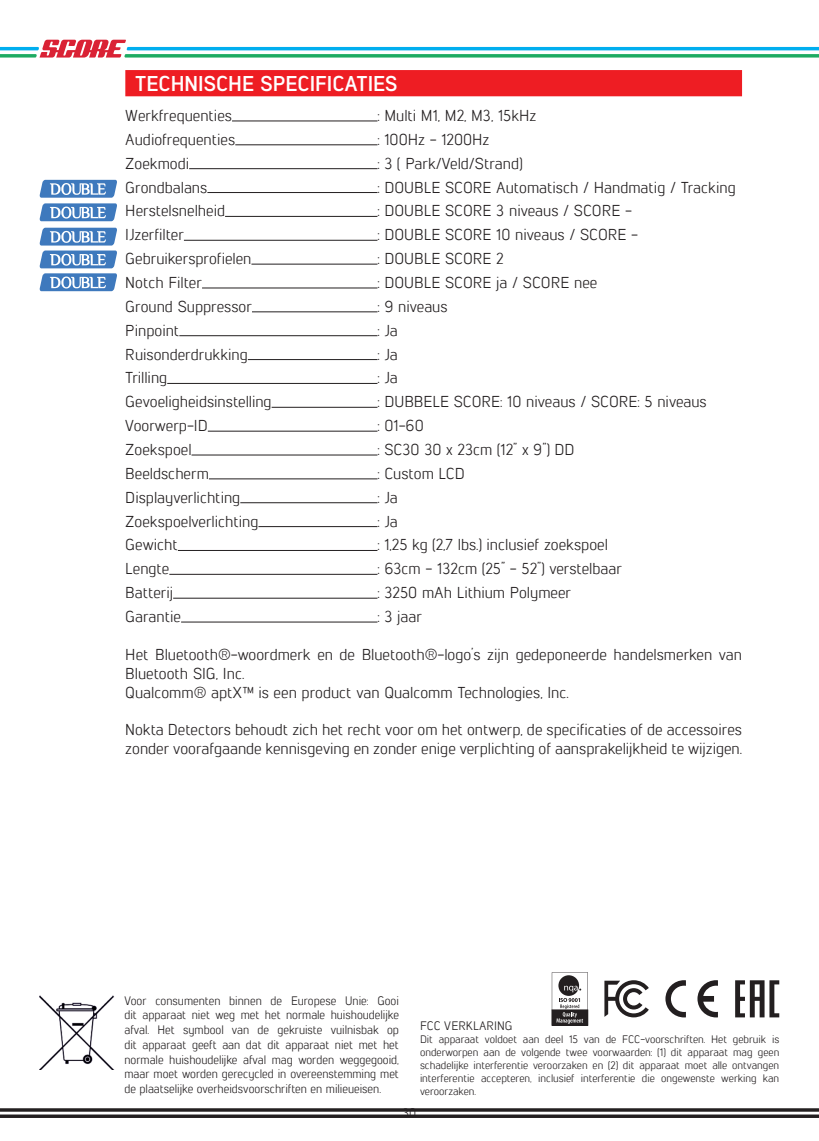
<style>
.page{position:relative;width:819px;height:1141px;background:#fff}
.page>*{position:absolute;margin:0;border:0;box-sizing:border-box;transform-origin:0 0}
.t1{font:700 21.35px "Lintel";color:#fff}
.t2{font:15.75px/18.9px "Lintel";color:#231f20}
.t3{font:12.25px/14.7px "Lintel";color:#231f20;text-align:justify;scale:.96 1}
.t4{font:12.25px "Lintel";color:#231f20}
.t5{font:10.85px/13px "Lintel";color:#231f20;text-align:justify}
</style>
<div class="page">
<svg style="left:0;top:1108px;width:819px;height:10px"></svg>
<svg style="left:0;top:40px;width:819px;height:18px"></svg>
<div style="left:125px;top:70px;width:617px;height:26px;background:#ee1d23"></div>
<hr style="left:232px;top:121px;width:145px;height:1px;background:#231f20">
<hr style="left:235px;top:145px;width:142px;height:1px;background:#231f20">
<hr style="left:189px;top:168px;width:188px;height:1px;background:#231f20">
<hr style="left:207px;top:192px;width:170px;height:1px;background:#231f20">
<hr style="left:225px;top:216px;width:152px;height:1px;background:#231f20">
<hr style="left:184px;top:240px;width:193px;height:1px;background:#231f20">
<hr style="left:251px;top:264px;width:126px;height:1px;background:#231f20">
<hr style="left:202px;top:288px;width:175px;height:1px;background:#231f20">
<hr style="left:252px;top:312px;width:125px;height:1px;background:#231f20">
<hr style="left:179px;top:335px;width:198px;height:1px;background:#231f20">
<hr style="left:248px;top:359px;width:129px;height:1px;background:#231f20">
<hr style="left:167px;top:383px;width:210px;height:1px;background:#231f20">
<hr style="left:271px;top:407px;width:106px;height:1px;background:#231f20">
<hr style="left:208px;top:431px;width:169px;height:1px;background:#231f20">
<hr style="left:191px;top:455px;width:186px;height:1px;background:#231f20">
<hr style="left:209px;top:479px;width:168px;height:1px;background:#231f20">
<hr style="left:240px;top:502px;width:137px;height:1px;background:#231f20">
<hr style="left:258px;top:526px;width:119px;height:1px;background:#231f20">
<hr style="left:178px;top:550px;width:199px;height:1px;background:#231f20">
<hr style="left:169px;top:574px;width:208px;height:1px;background:#231f20">
<hr style="left:173px;top:598px;width:204px;height:1px;background:#231f20">
<hr style="left:181px;top:622px;width:196px;height:1px;background:#231f20">
<svg style="left:39px;top:180px;width:78px;height:41px"></svg>
<svg style="left:39px;top:228px;width:78px;height:63px"></svg>
<div style="left:551px;top:1010px;width:37px;height:16px;border:1px solid #231f20"></div>
<svg style="left:551px;top:972px;width:37px;height:52px"></svg>
<svg style="left:665px;top:980px;width:21px;height:37px"></svg>
<svg style="left:697px;top:980px;width:21px;height:37px"></svg>
<svg style="left:604px;top:980px;width:44px;height:37px"></svg>
<svg style="left:735px;top:980px;width:44px;height:37px"></svg>
<img style="left:40px;top:996px;width:74px;height:74px">
<h1 class="t1" style="left:135px;top:68px;width:264px">TECHNISCHE SPECIFICATIES</h1>
<p class="t2" style="left:125px;top:105px;width:108px">Werkfrequenties</p>
<p class="t2" style="left:377px;top:105px;width:160px">: Multi M1, M2, M3, 15kHz</p>
<p class="t2" style="left:125px;top:129px;width:111px">Audiofrequenties</p>
<p class="t2" style="left:377px;top:129px;width:113px">: 100Hz - 1200Hz</p>
<p class="t2" style="left:125px;top:153px;width:65px">Zoekmodi</p>
<p class="t2" style="left:377px;top:153px;width:146px">: 3 ( Park/Veld/Strand)</p>
<p class="t2" style="left:125px;top:177px;width:84px">Grondbalans</p>
<p class="t2" style="left:377px;top:177px;width:359px">: DOUBLE SCORE Automatisch / Handmatig / Tracking</p>
<p class="t2" style="left:125px;top:201px;width:101px">Herstelsnelheid</p>
<p class="t2" style="left:377px;top:201px;width:256px">: DOUBLE SCORE 3 niveaus / SCORE -</p>
<p class="t2" style="left:125px;top:225px;width:60px">IJzerfilter</p>
<p class="t2" style="left:377px;top:225px;width:262px">: DOUBLE SCORE 10 niveaus / SCORE -</p>
<p class="t2" style="left:125px;top:249px;width:128px">Gebruikersprofielen</p>
<p class="t2" style="left:377px;top:249px;width:128px">: DOUBLE SCORE 2</p>
<p class="t2" style="left:125px;top:272px;width:78px">Notch Filter</p>
<p class="t2" style="left:377px;top:272px;width:221px">: DOUBLE SCORE ja / SCORE nee</p>
<p class="t2" style="left:125px;top:296px;width:128px">Ground Suppressor</p>
<p class="t2" style="left:377px;top:296px;width:72px">: 9 niveaus</p>
<p class="t2" style="left:125px;top:320px;width:55px">Pinpoint</p>
<p class="t2" style="left:377px;top:320px;width:22px">: Ja</p>
<p class="t2" style="left:125px;top:344px;width:124px">Ruisonderdrukking</p>
<p class="t2" style="left:377px;top:344px;width:22px">: Ja</p>
<p class="t2" style="left:125px;top:368px;width:43px">Trilling</p>
<p class="t2" style="left:377px;top:368px;width:22px">: Ja</p>
<p class="t2" style="left:125px;top:392px;width:148px">Gevoeligheidsinstelling</p>
<p class="t2" style="left:377px;top:392px;width:331px">: DUBBELE SCORE: 10 niveaus / SCORE: 5 niveaus</p>
<p class="t2" style="left:125px;top:416px;width:84px">Voorwerp-ID</p>
<p class="t2" style="left:377px;top:416px;width:48px">: 01-60</p>
<p class="t2" style="left:125px;top:439px;width:68px">Zoekspoel</p>
<p class="t2" style="left:377px;top:439px;width:199px">: SC30 30 x 23cm (12” x 9”) DD</p>
<p class="t2" style="left:125px;top:463px;width:85px">Beeldscherm</p>
<p class="t2" style="left:377px;top:463px;width:89px">: Custom LCD</p>
<p class="t2" style="left:125px;top:487px;width:116px">Displayverlichting</p>
<p class="t2" style="left:377px;top:487px;width:22px">: Ja</p>
<p class="t2" style="left:125px;top:511px;width:135px">Zoekspoelverlichting</p>
<p class="t2" style="left:377px;top:511px;width:22px">: Ja</p>
<p class="t2" style="left:125px;top:535px;width:54px">Gewicht</p>
<p class="t2" style="left:377px;top:535px;width:232px">: 1,25 kg (2,7 lbs.) inclusief zoekspoel</p>
<p class="t2" style="left:125px;top:559px;width:45px">Lengte</p>
<p class="t2" style="left:377px;top:559px;width:246px">: 63cm - 132cm (25” - 52”) verstelbaar</p>
<p class="t2" style="left:125px;top:583px;width:49px">Batterij</p>
<p class="t2" style="left:377px;top:583px;width:195px">: 3250 mAh Lithium Polymeer</p>
<p class="t2" style="left:125px;top:606px;width:57px">Garantie</p>
<p class="t2" style="left:377px;top:606px;width:46px">: 3 jaar</p>
<p class="t2" style="left:125px;top:644px;width:618px">Het Bluetooth®-woordmerk en de Bluetooth®-logo’s zijn gedeponeerde handelsmerken van<br>Bluetooth SIG, Inc.<br>Qualcomm® aptX™ is een product van Qualcomm Technologies, Inc.</p>
<p class="t2" style="left:125px;top:720px;width:618px">Nokta Detectors behoudt zich het recht voor om het ontwerp, de specificaties of de accessoires zonder voorafgaande kennisgeving en zonder enige verplichting of aansprakelijkheid te wijzigen.</p>
<p class="t3" style="left:124px;top:993px;width:287px">Voor consumenten binnen de Europese Unie: Gooi dit apparaat niet weg met het normale huishoudelijke afval. Het symbool van de gekruiste vuilnisbak op dit apparaat geeft aan dat dit apparaat niet met het normale huishoudelijke afval mag worden weggegooid, maar moet worden gerecycled in overeenstemming met de plaatselijke overheidsvoorschriften en milieueisen.</p>
<p class="t4" style="left:420px;top:1017px;width:94px">FCC VERKLARING</p>
<p class="t5" style="left:420px;top:1032px;width:361px">Dit apparaat voldoet aan deel 15 van de FCC-voorschriften. Het gebruik is onderworpen aan de volgende twee voorwaarden: (1) dit apparaat mag geen schadelijke interferentie veroorzaken en (2) dit apparaat moet alle ontvangen interferentie accepteren, inclusief interferentie die ongewenste werking kan veroorzaken.</p>
<p class="t4" style="left:403px;top:1104px;width:15px">30</p>
</div>
